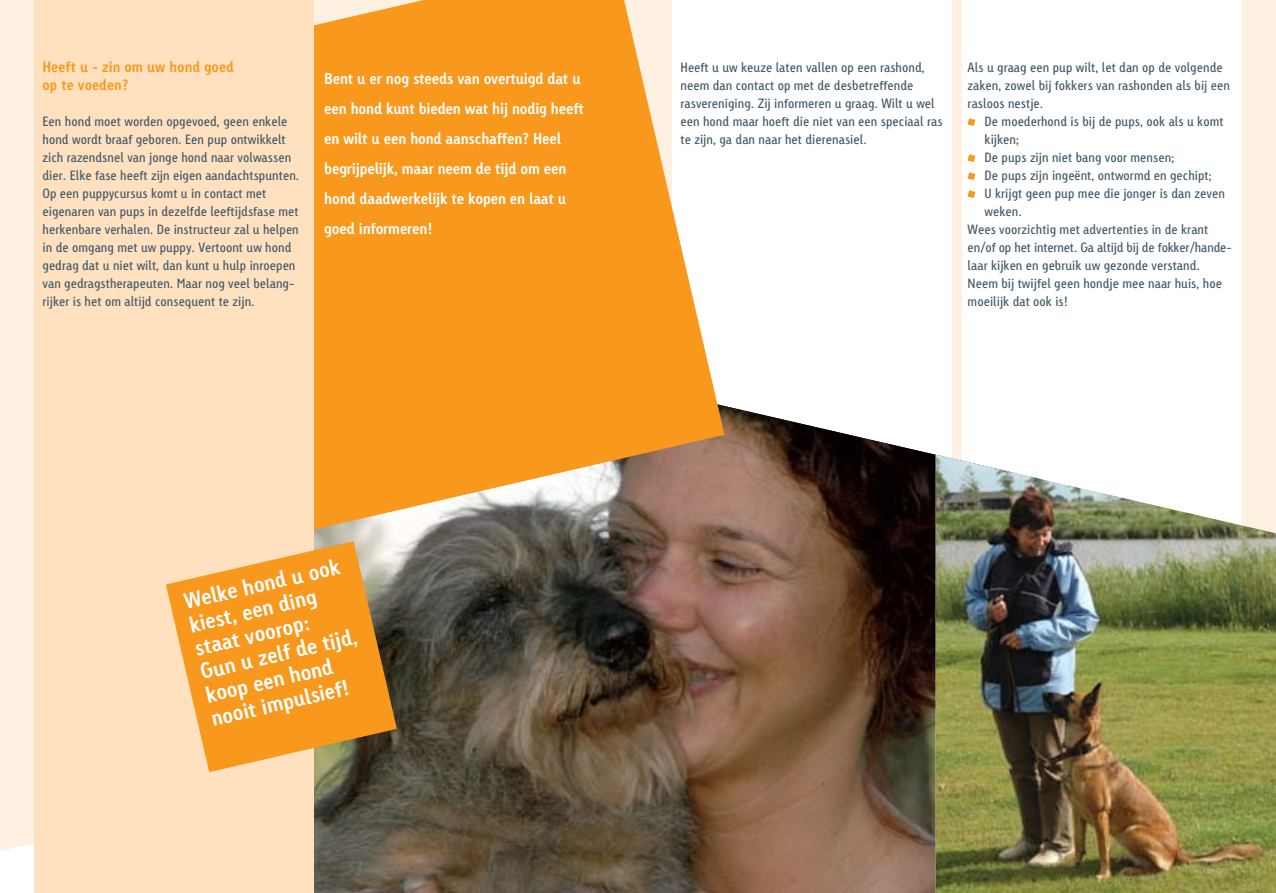
<style>
.page{position:relative;width:1276px;height:893px;background:#fff}
.page>*{position:absolute;margin:0;border:0;box-sizing:border-box;transform-origin:0 0}
.t1{font:700 21px/24px "Linotype Tetria";color:#fff}
.t2{font:700 15px/30px "Linotype Tetria";letter-spacing:-.015em;color:#fff}
.t3{font:700 14.25px/18px "Linotype Tetria";color:#f8981d}
.t4{font:12.75px/18px "Linotype Tetria";color:#415968}
</style>
<div class="page">
<div style="left:0;top:0;width:1276px;height:851px;background:#fff1e2"></div>
<div style="left:962px;top:0;width:280px;height:893px;background:#fff"></div>
<div style="left:672px;top:0;width:279px;height:893px;background:#fff"></div>
<svg style="left:967px;top:118px;width:8px;height:8px"></svg>
<svg style="left:967px;top:154px;width:8px;height:8px"></svg>
<svg style="left:967px;top:172px;width:8px;height:8px"></svg>
<svg style="left:967px;top:190px;width:8px;height:8px"></svg>
<img style="left:314px;top:276px;width:648px;height:617px">
<img style="left:935px;top:455px;width:341px;height:438px">
<svg style="left:314px;top:0;width:410px;height:545px;background:#efa13f"></svg>
<div style="left:34px;top:0;width:280px;height:893px;background:#ffe1bf"></div>
<svg style="left:166px;top:541px;width:231px;height:231px;fill:#f8981d"></svg>
<p class="t3" style="left:43px;top:58px;width:193px">Heeft u - zin om uw hond goed op te voeden?</p>
<p class="t4" style="left:43px;top:112px;width:258px">Een hond moet worden opgevoed, geen enkele hond wordt braaf geboren. Een pup ontwikkelt zich razendsnel van jonge hond naar volwassen dier. Elke fase heeft zijn eigen aandachtspunten.<br>Op een puppycursus komt u in contact met eigenaren van pups in dezelfde leeftijdsfase met herkenbare verhalen. De instructeur zal u helpen in de omgang met uw puppy. Vertoont uw hond gedrag dat u niet wilt, dan kunt u hulp inroepen van gedragstherapeuten. Maar nog veel belang&shy;rijker is het om altijd consequent te zijn.</p>
<p class="t2" style="left:324px;top:63px;width:261px">Bent u er nog steeds van overtuigd dat u een hond kunt bieden wat hij nodig heeft en wilt u een hond aanschaffen? Heel begrijpelijk, maar neem de tijd om een hond daadwerkelijk te kopen en laat u goed informeren!</p>
<p class="t4" style="left:680px;top:58px;width:263px">Heeft u uw keuze laten vallen op een rashond, neem dan contact op met de desbetreffende rasvereniging. Zij informeren u graag. Wilt u wel een hond maar hoeft die niet van een speciaal ras te zijn, ga dan naar het dierenasiel.</p>
<p class="t4" style="left:967px;top:58px;width:264px">Als u graag een pup wilt, let dan op de volgende zaken, zowel bij fokkers van rashonden als bij een rasloos nestje.</p>
<p class="t4" style="left:984px;top:112px;width:240px">De moederhond is bij de pups, ook als u komt</p>
<p class="t4" style="left:984px;top:130px;width:36px">kijken;</p>
<p class="t4" style="left:984px;top:148px;width:191px">De pups zijn niet bang voor mensen;</p>
<p class="t4" style="left:984px;top:166px;width:229px">De pups zijn ingeënt, ontwormd en gechipt;</p>
<p class="t4" style="left:984px;top:184px;width:242px">U krijgt geen pup mee die jonger is dan zeven</p>
<p class="t4" style="left:984px;top:202px;width:39px">weken.</p>
<p class="t4" style="left:967px;top:220px;width:242px">Wees voorzichtig met advertenties in de krant</p>
<p class="t4" style="left:967px;top:238px;width:266px">en/of op het internet. Ga altijd bij de fokker/hande-</p>
<p class="t4" style="left:967px;top:256px;width:234px">laar kijken en gebruik uw gezonde verstand.</p>
<p class="t4" style="left:967px;top:274px;width:256px">Neem bij twijfel geen hondje mee naar huis, hoe</p>
<p class="t4" style="left:967px;top:292px;width:102px">moeilijk dat ook is!</p>
<h1 class="t1" style="left:182px;top:590px;width:162px;rotate:-13deg">Welke hond u ook kiest, een ding staat voorop:<br>Gun u zelf de tijd, koop een hond nooit impulsief!</h1>
</div>
